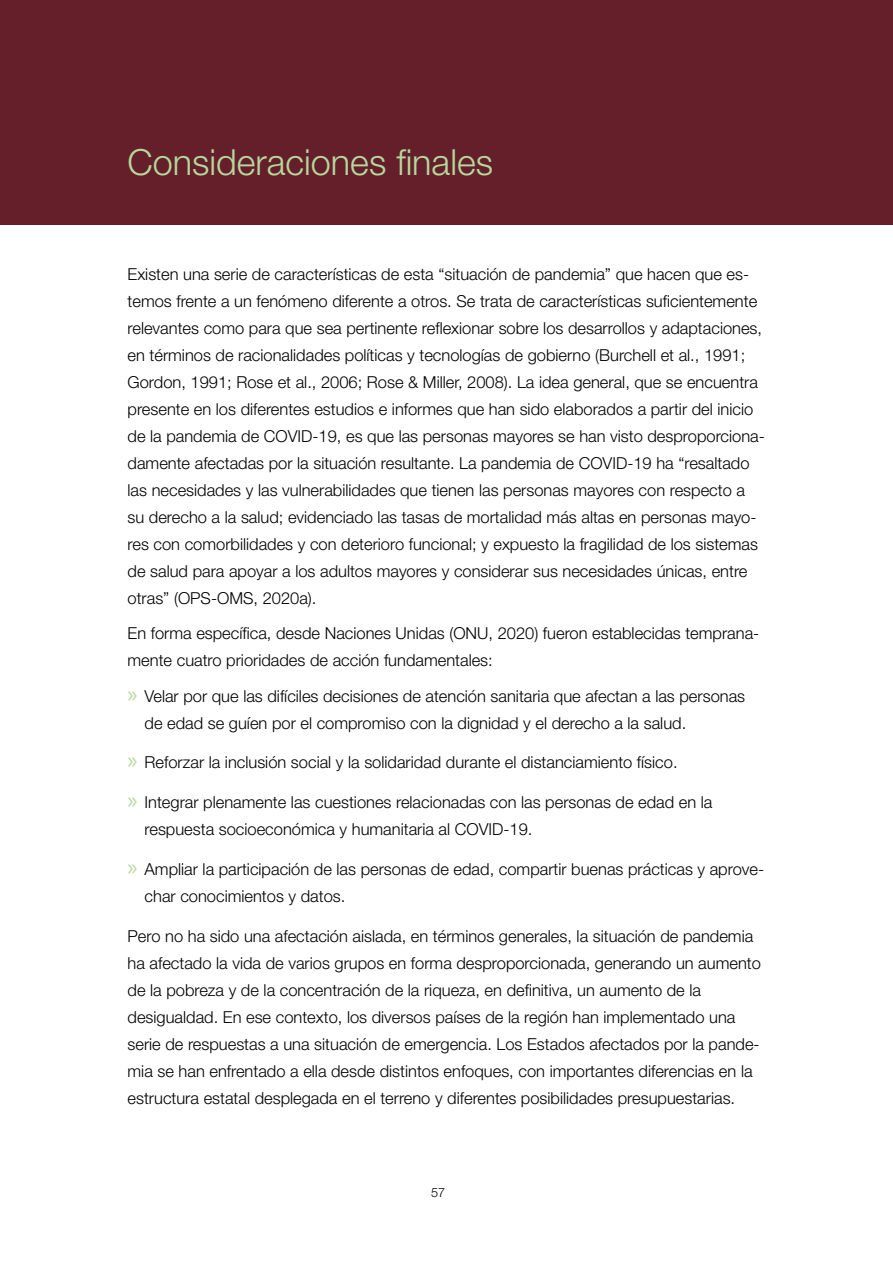
<style>
.page{position:relative;width:893px;height:1263px;background:#fff}
.page>*{position:absolute;margin:0;border:0;box-sizing:border-box;transform-origin:0 0}
.t1{font:300 36px "Helvetica Neue LT Pro";color:#b5d99c}
.t2{font:300 16.5px/27px "Helvetica Neue LT Pro";color:#000}
.t3{font:300 12.75px "Helvetica Neue LT Pro";color:#000}
.s1{font-family:"Myriad Pro";font-weight:400;font-size:24px;color:#b5d99c}
</style>
<div class="page">
<div style="left:0;top:0;width:893px;height:224px;background:#651f2b"></div>
<h1 class="t1" style="left:128px;top:140px;width:367px">Consideraciones finales</h1>
<p class="t2" style="left:128px;top:260px;width:639px">Existen una serie de características de esta “situación de pandemia” que hacen que es&shy;temos frente a un fenómeno diferente a otros. Se trata de características suficientemente relevantes como para que sea pertinente reflexionar sobre los desarrollos y adaptaciones, en términos de racionalidades políticas y tecnologías de gobierno (Burchell et al., 1991; Gordon, 1991; Rose et al., 2006; Rose &amp; Miller, 2008). La idea general, que se encuentra presente en los diferentes estudios e informes que han sido elaborados a partir del inicio de la pandemia de COVID-19, es que las personas mayores se han visto desproporciona&shy;damente afectadas por la situación resultante. La pandemia de COVID-19 ha “resaltado las necesidades y las vulnerabilidades que tienen las personas mayores con respecto a su derecho a la salud; evidenciado las tasas de mortalidad más altas en personas mayo&shy;res con comorbilidades y con deterioro funcional; y expuesto la fragilidad de los sistemas de salud para apoyar a los adultos mayores y considerar sus necesidades únicas, entre otras” (OPS-OMS, 2020a).</p>
<p class="t2" style="left:128px;top:619px;width:633px">En forma específica, desde Naciones Unidas (ONU, 2020) fueron establecidas temprana&shy;mente cuatro prioridades de acción fundamentales:</p>
<p class="t2" style="left:145px;top:682px;width:602px;text-indent:-17px"><span class="s1">»</span> Velar por que las difíciles decisiones de atención sanitaria que afectan a las personas de edad se guíen por el compromiso con la dignidad y el derecho a la salud.</p>
<p class="t2" style="left:128px;top:749px;width:552px"><span class="s1">»</span> Reforzar la inclusión social y la solidaridad durante el distanciamiento físico.</p>
<p class="t2" style="left:145px;top:788px;width:569px;text-indent:-17px"><span class="s1">»</span> Integrar plenamente las cuestiones relacionadas con las personas de edad en la respuesta socioeconómica y humanitaria al COVID-19.</p>
<p class="t2" style="left:145px;top:855px;width:621px;text-indent:-17px"><span class="s1">»</span> Ampliar la participación de las personas de edad, compartir buenas prácticas y aprove&shy;char conocimientos y datos.</p>
<p class="t2" style="left:128px;top:922px;width:635px">Pero no ha sido una afectación aislada, en términos generales, la situación de pandemia ha afectado la vida de varios grupos en forma desproporcionada, generando un aumento de la pobreza y de la concentración de la riqueza, en definitiva, un aumento de la desigualdad. En ese contexto, los diversos países de la región han implementado una serie de respuestas a una situación de emergencia. Los Estados afectados por la pande&shy;mia se han enfrentado a ella desde distintos enfoques, con importantes diferencias en la estructura estatal desplegada en el terreno y diferentes posibilidades presupuestarias.</p>
<p class="t3" style="left:431px;top:1185px;width:16px">57</p>
</div>
